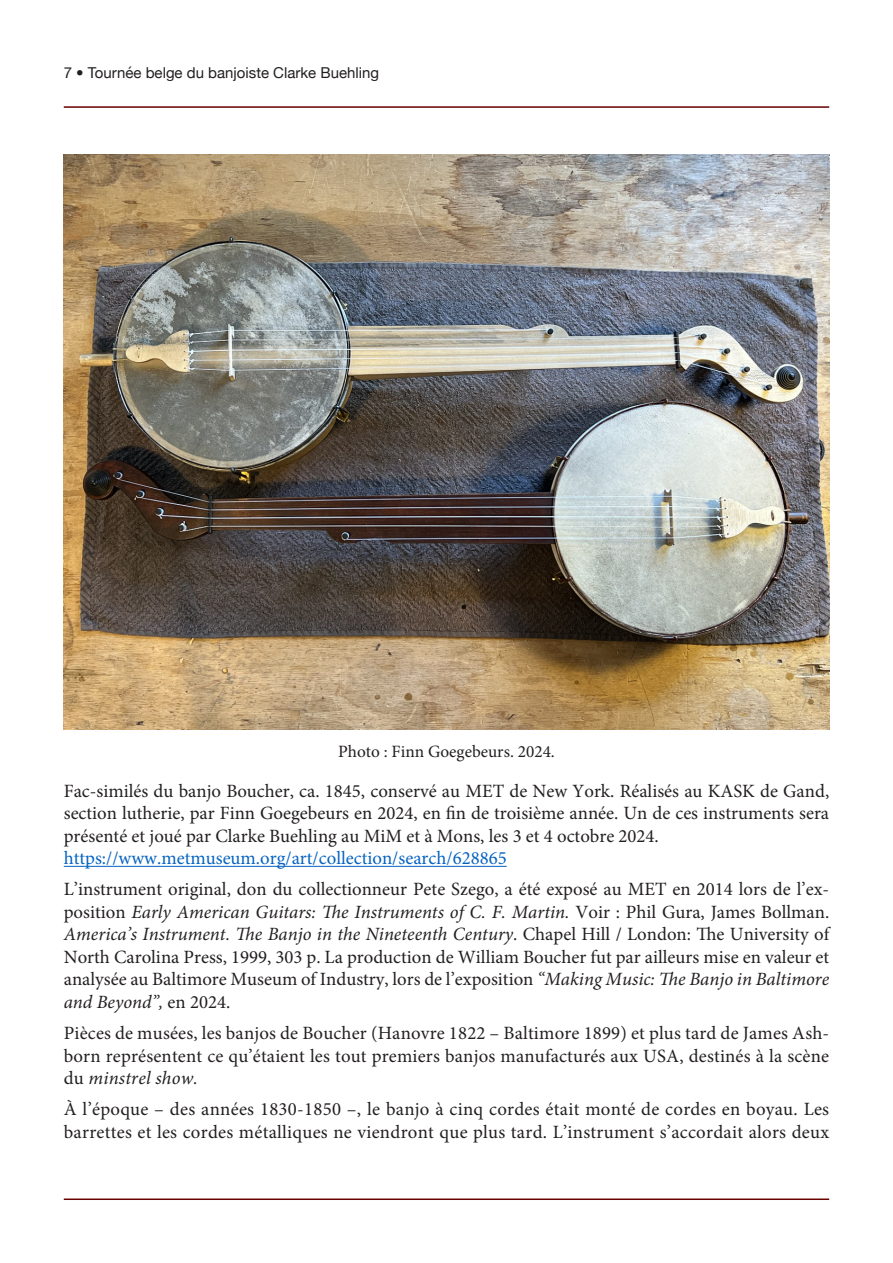
<style>
.page{position:relative;width:893px;height:1263px;background:#fff}
.page>*{position:absolute;margin:0;border:0;box-sizing:border-box;transform-origin:0 0}
.t1{font:18.75px/22.5px "Minion Pro";letter-spacing:.01em;color:#231f20;text-align:justify}
.t2{font:18.75px "Minion Pro";color:#0563c1}
.t3{font:17.25px "Minion Pro";color:#231f20}
.t4{font:15px "Helvetica Neue";color:#231f20}
.s1{font-style:italic}
</style>
<div class="page">
<hr style="left:64px;top:866px;width:443px;height:1px;background:#0563c1">
<hr style="left:64px;top:1198px;width:765px;height:2px;background:#680100">
<hr style="left:64px;top:106px;width:765px;height:2px;background:#680100">
<img style="left:64px;top:154px;width:765px;height:575px">
<p class="t4" style="left:64px;top:62px;width:317px">7 Tournée belge du banjoiste Clarke Buehling</p>
<p class="t3" style="left:338px;top:740px;width:218px">Photo : Finn Goegebeurs. 2024.</p>
<p class="t1" style="left:64px;top:780px;width:767px">Fac-similés du banjo Boucher, ca. 1845, conservé au MET de New York. Réalisés au KASK de Gand, section lutherie, par Finn Goegebeurs en 2024, en fin de troisième année. Un de ces instruments sera présenté et joué par Clarke Buehling au MiM et à Mons, les 3 et 4 octobre 2024.</p>
<p class="t2" style="left:64px;top:846px;width:444px">https://www.metmuseum.org/art/collection/search/628865</p>
<p class="t1" style="left:64px;top:878px;width:767px">L’instrument original, don du collectionneur Pete Szego, a été exposé au MET en 2014 lors de l’ex&shy;position <span class="s1">Early American Guitars: The Instruments of C. F. Martin.</span> Voir : Phil Gura, James Bollman.<br><span class="s1">America’s Instrument. The Banjo in the Nineteenth Century</span>. Chapel Hill / London: The University of North Carolina Press, 1999, 303 p. La production de William Boucher fut par ailleurs mise en valeur et analysée au Baltimore Museum of Industry, lors de l’exposition <span class="s1">“Making Music: The Banjo in Baltimore and Beyond”,</span> en 2024.</p>
<p class="t1" style="left:64px;top:1022px;width:767px">Pièces de musées, les banjos de Boucher (Hanovre 1822 – Baltimore 1899) et plus tard de James Ash&shy;born représentent ce qu’étaient les tout premiers banjos manufacturés aux USA, destinés à la scène du <span class="s1">minstrel show.</span></p>
<p class="t1" style="left:64px;top:1098px;width:767px">À l’époque – des années 1830-1850 –, le banjo à cinq cordes était monté de cordes en boyau. Les barrettes et les cordes métalliques ne viendront que plus tard. L’instrument s’accordait alors deux</p>
</div>
